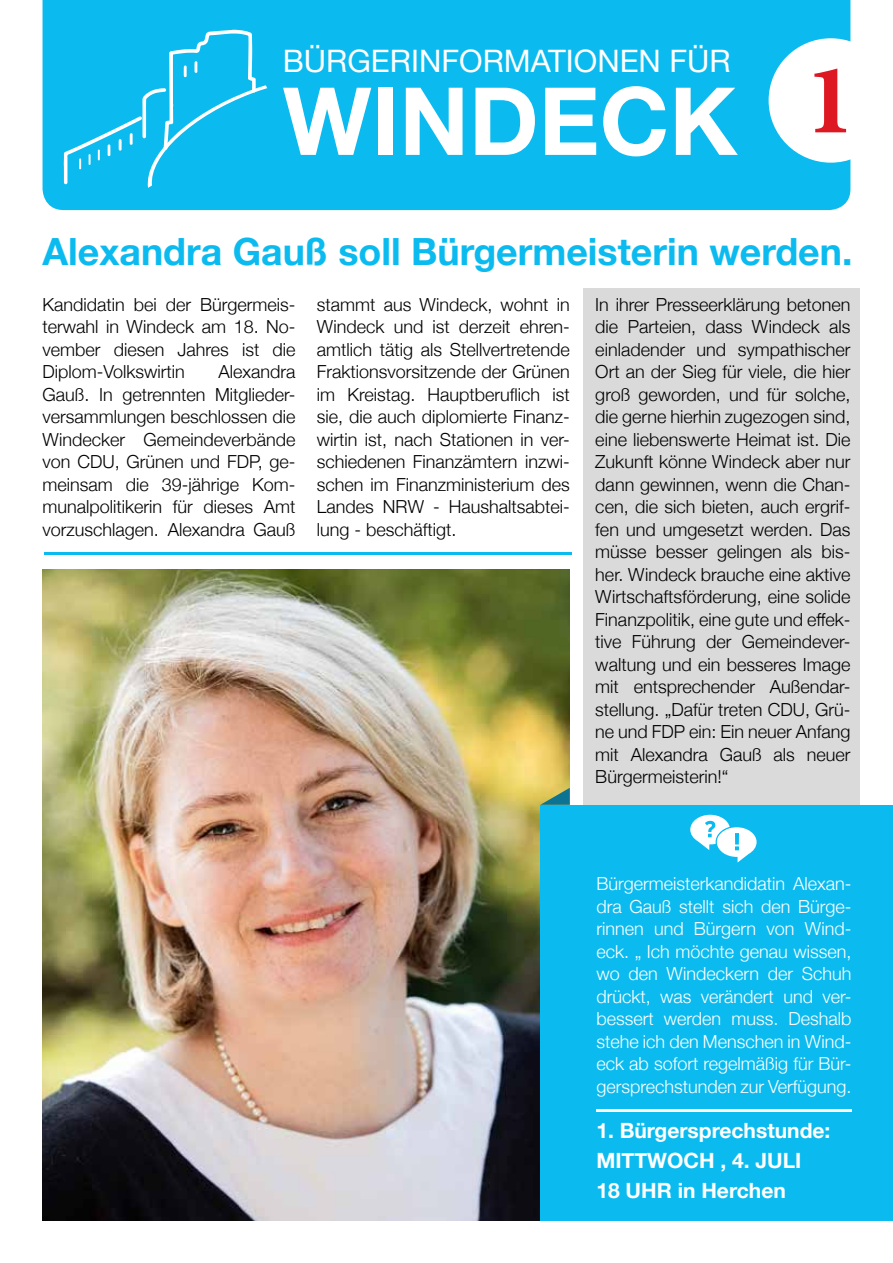
<style>
.page{position:relative;width:893px;height:1263px;background:#fff}
.page>*{position:absolute;margin:0;border:0;box-sizing:border-box;transform-origin:0 0}
.t1{font:700 94.05px "Helvetica Neue";color:#fff}
.t2{font:700 37.5px "Helvetica Neue";color:#0bbbef}
.t3{font:30.9px "Helvetica Neue";color:#fff}
.t4{font:700 21px/30px "Helvetica Neue";color:#fff}
.t5{font:300 18px/22.5px "Helvetica Neue";color:#000;text-align:justify}
.t6{font:300 18px/22.5px "Helvetica Neue";color:#fff;text-align:justify}
</style>
<div class="page">
<div style="left:43px;top:0;width:807px;height:210px;background:#0bbbef"></div>
<div style="left:769px;top:38px;width:124px;height:125px;background:#fff;border-radius:50%"></div>
<div style="left:583px;top:288px;width:277px;height:520px;background:#dadada"></div>
<img style="left:43px;top:570px;width:527px;height:650px">
<hr style="left:45px;top:553px;width:527px;height:2px;background:#0bbbef">
<div style="left:540px;top:805px;width:353px;height:415px;background:#0bbbef"></div>
<svg style="left:540px;top:788px;width:30px;height:17px"></svg>
<svg style="left:690px;top:815px;width:67px;height:47px"></svg>
<hr style="left:596px;top:1109px;width:255px;height:2px;background:#fff">
<svg style="left:64px;top:30px;width:203px;height:158px;background:#1cbff0"></svg>
<h3 class="t3" style="left:283px;top:39px;width:450px">BÜRGERINFORMATIONEN FÜR</h3>
<h1 class="t1" style="left:283px;top:48px;width:574px">WINDECK <sup>1</sup></h1>
<h2 class="t2" style="left:43px;top:222px;width:811px">Alexandra Gauß soll Bürgermeisterin werden.</h2>
<p class="t5" style="left:43px;top:292px;width:255px">Kandidatin bei der Bürgermeis&shy;terwahl in Windeck am 18. No&shy;vember diesen Jahres ist die Diplom-Volkswirtin</p>
<p class="t5" style="left:317px;top:292px;width:255px">stammt aus Windeck, wohnt in Windeck und ist derzeit ehren&shy;amtlich tätig als Stellvertretende Fraktionsvorsitzende der Grünen im Kreistag. Hauptberuflich ist sie, die auch diplomierte Finanz&shy;wirtin ist, nach Stationen in ver&shy;schiedenen Finanzämtern inzwi&shy;schen im Finanzministerium des Landes NRW - Haushaltsabtei&shy;lung - beschäftigt.</p>
<p class="t5" style="left:595px;top:292px;width:257px">In ihrer Presseerklärung betonen die Parteien, dass Windeck als einladender und sympathischer Ort an der Sieg für viele, die hier groß geworden, und für solche, die gerne hierhin zugezogen sind, eine liebenswerte Heimat ist. Die Zukunft könne Windeck aber nur dann gewinnen, wenn die Chan&shy;cen, die sich bieten, auch ergrif&shy;fen und umgesetzt werden. Das müsse besser gelingen als bis&shy;her. Windeck brauche eine aktive Wirtschaftsförderung, eine solide Finanzpolitik, eine gute und effek&shy;tive Führung der Gemeindever&shy;waltung und ein besseres Image mit entsprechender Außendar&shy;stellung. „Dafür treten CDU, Grü&shy;ne und FDP ein: Ein neuer Anfang mit Alexandra Gauß als neuer Bürgermeisterin!“</p>
<p class="t5" style="left:43px;top:359px;width:255px;text-indent:176px">Alexandra Gauß. In getrennten Mitglieder&shy;versammlungen beschlossen die Windecker Gemeindeverbände von CDU, Grünen und FDP, ge&shy;meinsam die 39-jährige Kom&shy;munalpolitikerin für dieses Amt vorzuschlagen. Alexandra Gauß</p>
<p class="t6" style="left:596px;top:871px;width:257px">Bürgermeisterkandidatin Alexan&shy;dra Gauß stellt sich den Bürge&shy;rinnen und Bürgern von Wind&shy;eck. „ Ich möchte genau wissen, wo den Windeckern der Schuh drückt, was verändert und ver&shy;bessert werden muss. Deshalb stehe ich den Menschen in Wind&shy;eck ab sofort regelmäßig für Bür&shy;gersprechstunden zur Verfügung.</p>
<p class="t4" style="left:596px;top:1116px;width:235px">1. Bürgersprechstunde:<br>MITTWOCH , 4. JULI<br>18 UHR in Herchen</p>
</div>
